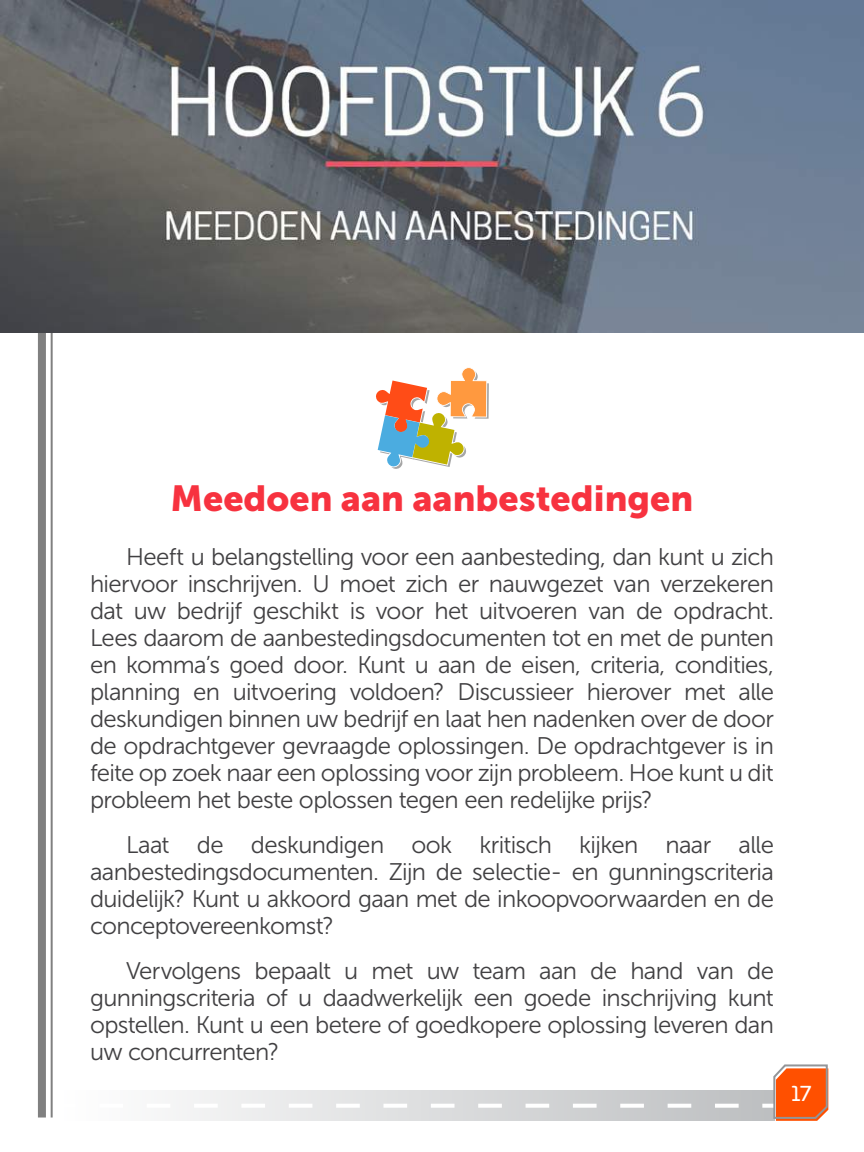
<style>
.page{position:relative;width:864px;height:1152px;background:#fff}
.page>*{position:absolute;margin:0;border:0;box-sizing:border-box;transform-origin:0 0}
.t1{font:36px "Museo Sans 900";color:#f7323f}
.t2{font:24px/27px "Museo Sans 300";letter-spacing:-.025em;color:#414042;text-align:justify}
.t3{font:20px "Univia Pro";color:#fff}
</style>
<div class="page">
<div style="left:38px;top:194px;width:8px;height:924px;background:#808080"></div>
<hr style="left:51px;top:194px;width:2px;height:924px;background:#808080">
<div style="left:58px;top:1091px;width:716px;height:30px;background:linear-gradient(to right,#fff,#bdbfc1)"></div>
<hr style="left:64px;top:1104px;width:12px;height:4px;background:#fff">
<svg style="left:99px;top:1104px;width:652px;height:4px"></svg>
<svg style="left:762px;top:1104px;width:10px;height:4px"></svg>
<svg style="left:772px;top:1064px;width:57px;height:57px"></svg>
<img style="left:0;top:0;width:864px;height:333px">
<svg style="left:376px;top:367px;width:113px;height:102px"></svg>
<h1 class="t1" style="left:171px;top:478px;width:524px">Meedoen aan aanbestedingen</h1>
<p class="t2" style="left:90px;top:544px;width:686px;text-indent:36px">Heeft u belangstelling voor een aanbesteding, dan kunt u zich hiervoor inschrijven. U moet zich er nauwgezet van verzekeren dat uw bedrijf geschikt is voor het uitvoeren van de opdracht.<br>Lees daarom de aanbestedingsdocumenten tot en met de punten en komma’s goed door. Kunt u aan de eisen, criteria, condities, planning en uitvoering voldoen? Discussieer hierover met alle deskundigen binnen uw bedrijf en laat hen nadenken over de door de opdrachtgever gevraagde oplossingen. De opdrachtgever is in feite op zoek naar een oplossing voor zijn probleem. Hoe kunt u dit probleem het beste oplossen tegen een redelijke prijs?</p>
<p class="t2" style="left:90px;top:832px;width:686px;text-indent:36px">Laat de deskundigen ook kritisch kijken naar alle aanbestedingsdocumenten. Zijn de selectie- en gunningscriteria duidelijk? Kunt u akkoord gaan met de inkoopvoorwaarden en de conceptovereenkomst?</p>
<p class="t2" style="left:90px;top:958px;width:686px;text-indent:36px">Vervolgens bepaalt u met uw team aan de hand van de gunningscriteria of u daadwerkelijk een goede inschrijving kunt opstellen. Kunt u een betere of goedkopere oplossing leveren dan uw concurrenten?</p>
<p class="t3" style="left:791px;top:1078px;width:22px">17</p>
</div>
